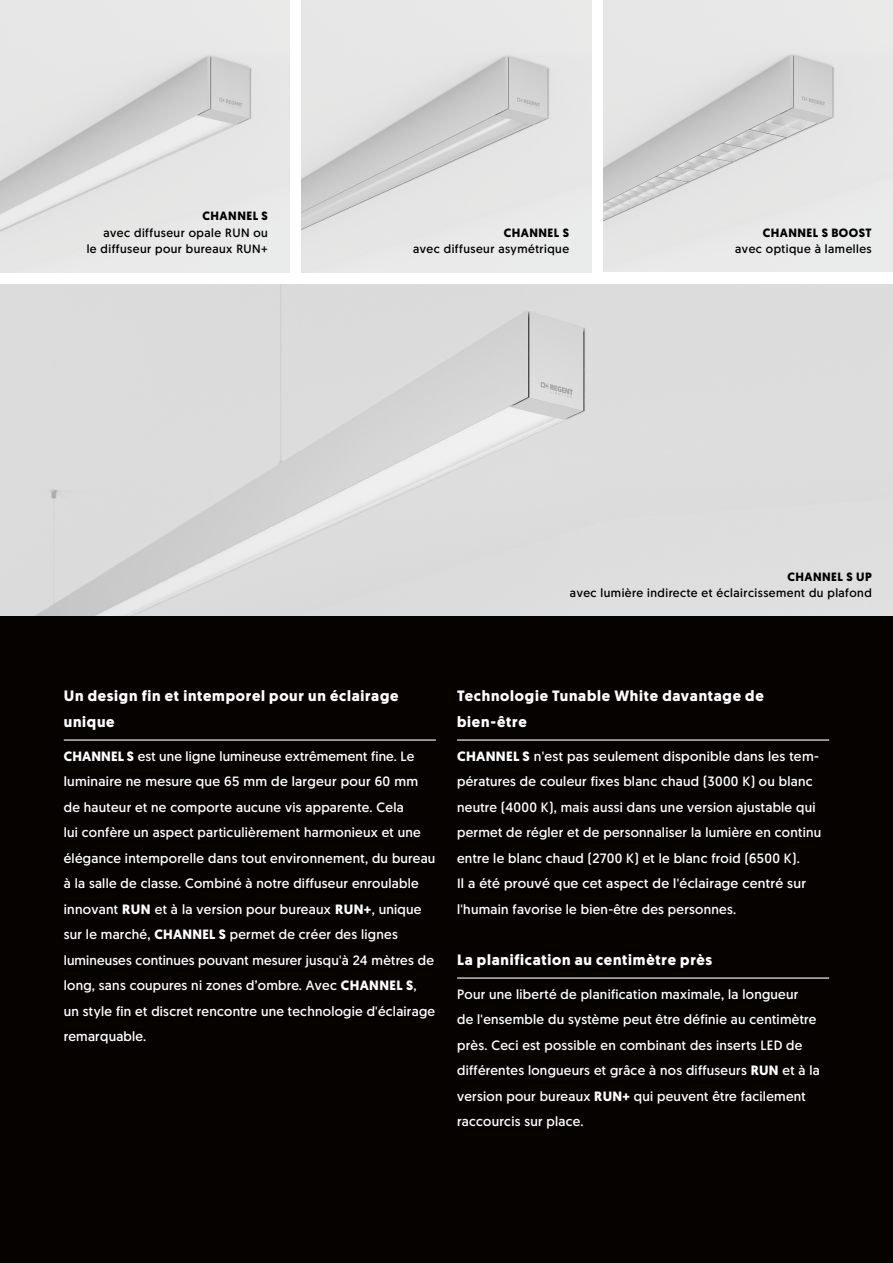
<style>
.page{position:relative;width:893px;height:1263px;background:#fff}
.page>*{position:absolute;margin:0;border:0;box-sizing:border-box;transform-origin:0 0}
.Benefits_Headline{font:700 15px/25.5px "Geomanist";letter-spacing:.05em;color:#fff}
.Bodytext_FR{font:13.5px/25.5px "Geomanist";letter-spacing:.02em;color:#fff}
.Bodytext_DE{font:12px/16.5px "Geomanist";letter-spacing:.04em;color:#000;text-align:right}
.Bodytext_DE-2{font:700 12px "Geomanist";letter-spacing:.04em;color:#000}
.s1{font-weight:700}
</style>
<div class="page">
<img style="left:1px;top:0;width:288px;height:272px">
<img style="left:604px;top:0;width:289px;height:271px">
<img style="left:302px;top:0;width:289px;height:272px">
<img style="left:1px;top:285px;width:892px;height:332px">
<svg style="left:0;top:0;width:1px;height:627px"></svg>
<div style="left:0;top:617px;width:893px;height:646px;background:#050200"></div>
<hr style="left:64px;top:739px;width:372px;height:2px;background:#fff">
<hr style="left:457px;top:739px;width:372px;height:2px;background:#fff">
<hr style="left:457px;top:977px;width:372px;height:2px;background:#fff">
<p class="Bodytext_DE" style="left:87px;top:207px;width:183px"><span class="s1">CHANNEL S<br></span>avec diffuseur opale RUN ou<br>le diffuseur pour bureaux RUN+</p>
<p class="Bodytext_DE" style="left:413px;top:224px;width:157px"><span class="s1">CHANNEL S<br></span>avec diffuseur asymétrique</p>
<p class="Bodytext_DE-2" style="left:763px;top:224px;width:111px">CHANNEL S BOOST</p>
<p class="Bodytext_DE" style="left:735px;top:240px;width:138px">avec optique à lamelles</p>
<p class="Bodytext_DE" style="left:570px;top:568px;width:303px"><span class="s1">CHANNEL S UP<br></span>avec lumière indirecte et éclaircissement du plafond</p>
<p class="Benefits_Headline" style="left:64px;top:683px;width:336px">Un design fin et intemporel pour un éclairage unique</p>
<p class="Bodytext_FR" style="left:64px;top:743px;width:373px"><span class="s1">CHANNEL S</span> est une ligne lumineuse extrêmement fine. Le luminaire ne mesure que 65 mm de largeur pour 60 mm de hauteur et ne comporte aucune vis apparente. Cela<br>lui confère un aspect particulièrement harmonieux et une élégance intemporelle dans tout environnement, du bureau à la salle de classe. Combiné à notre diffuseur enroulable innovant <span class="s1">RUN</span> et à la version pour bureaux <span class="s1">RUN+</span>, unique sur le marché, <span class="s1">CHANNEL S</span> permet de créer des lignes lumineuses continues pouvant mesurer jusqu'à 24 mètres de long, sans coupures ni zones d’ombre. Avec <span class="s1">CHANNEL S</span>,<br>un style fin et discret rencontre une technologie d'éclairage remarquable.</p>
<p class="Benefits_Headline" style="left:457px;top:683px;width:308px">Technologie Tunable White davantage de bien-être</p>
<p class="Bodytext_FR" style="left:457px;top:743px;width:366px"><span class="s1">CHANNEL S</span> n'est pas seulement disponible dans les tem&shy;pératures de couleur fixes blanc chaud (3000 K) ou blanc neutre (4000 K), mais aussi dans une version ajustable qui permet de régler et de personnaliser la lumière en continu entre le blanc chaud (2700 K) et le blanc froid (6500 K).<br>Il a été prouvé que cet aspect de l'éclairage centré sur l'humain favorise le bien-être des personnes.</p>
<p class="Benefits_Headline" style="left:457px;top:947px;width:257px">La planification au centimètre près</p>
<p class="Bodytext_FR" style="left:457px;top:981px;width:364px">Pour une liberté de planification maximale, la longueur<br>de l'ensemble du système peut être définie au centimètre près. Ceci est possible en combinant des inserts LED de différentes longueurs et grâce à nos diffuseurs <span class="s1">RUN</span> et à la version pour bureaux <span class="s1">RUN+</span> qui peuvent être facilement raccourcis sur place.</p>
</div>
